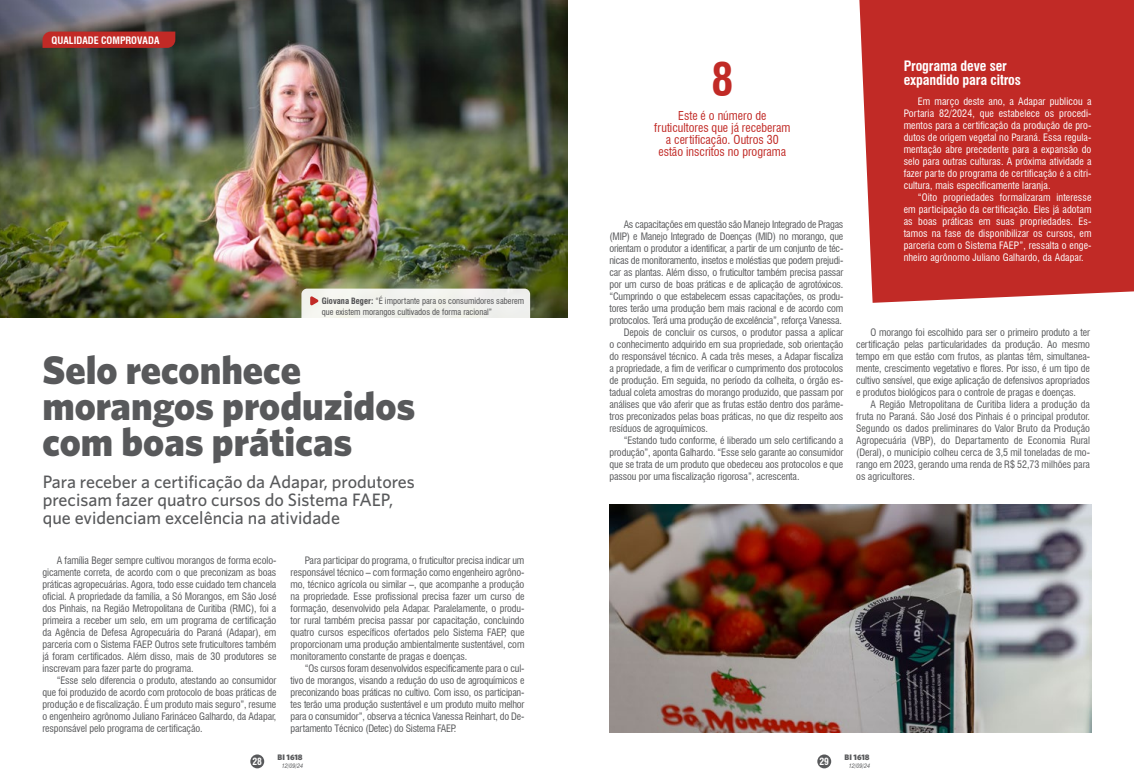
<style>
.page{position:relative;width:1134px;height:780px;background:#fff}
.page>*{position:absolute;margin:0;border:0;box-sizing:border-box;transform-origin:0 0}
.t1{font:700 condensed 45px "Swiss 721 BT";color:#c12a26}
.t2{font:900 40px/36px "Whitney HTF";color:#58595b}
.t3{font:500 18px/18px "Whitney HTF";color:#58595b}
.t4{font:700 condensed 14px/14px "Swiss 721 BT";letter-spacing:-.01em;color:#fff}
.t5{font:condensed 12px/12px "Swiss 721 BT";color:#c12a26;text-align:center}
.t6{font:condensed 10px/12px "Swiss 721 BT";letter-spacing:-.01em;color:#58595b;text-align:justify}
.t7{font:condensed 10px/12px "Swiss 721 BT";letter-spacing:.01em;color:#fff;text-align:justify}
.t8{font:700 condensed 10px "Swiss 721 BT";color:#fff}
.t9{font:700 condensed 9.6px "Swiss 721 BT";color:#fff}
.t10{font:condensed 8.5px/10.2px "Swiss 721 BT";color:#4d4d4f}
.t11{font:900 8px "Whitney HTF";color:#58595b}
.t12{font:italic condensed 6px "Swiss 721 BT";color:#58595b}
.s1{font-weight:700}
</style>
<div class="page">
<div style="left:250px;top:754px;width:14px;height:14px;background:#58595b;border-radius:50%"></div>
<div style="left:817px;top:754px;width:14px;height:14px;background:#58595b;border-radius:50%"></div>
<img style="left:0;top:0;width:567px;height:317px">
<div style="left:301px;top:288px;width:229px;height:36px;background:linear-gradient(to bottom,#eeefea,#f8f9f6);border-radius:6px"></div>
<svg style="left:43px;top:32px;width:132px;height:16px;background:#be2a26"></svg>
<div style="left:859px;top:0;width:275px;height:303px;background:#c12a26"></div>
<img style="left:609px;top:504px;width:483px;height:228px">
<svg style="left:310px;top:296px;width:9px;height:10px"></svg>
<p class="t8" style="left:52px;top:35px;width:109px">QUALIDADE COMPROVADA</p>
<p class="t10" style="left:322px;top:296px;width:204px"><span class="s1">Giovana Beger:</span> “É importante para os consumidores saberem que existem morangos cultivados de forma racional”</p>
<h2 class="t2" style="left:43px;top:351px;width:374px">Selo reconhece morangos produzidos com boas práticas</h2>
<h3 class="t3" style="left:43px;top:472px;width:374px">Para receber a certificação da Adapar, produtores precisam fazer quatro cursos do Sistema FAEP, que evidenciam excelência na atividade</h3>
<p class="t6" style="left:43px;top:554px;width:235px;text-indent:14px">A família Beger sempre cultivou morangos de forma ecolo&shy;gicamente correta, de acordo com o que preconizam as boas práticas agropecuárias. Agora, todo esse cuidado tem chancela oficial. A propriedade da família, a Só Morangos, em São José dos Pinhais, na Região Metropolitana de Curitiba (RMC), foi a primeira a receber um selo, em um programa de certificação da Agência de Defesa Agropecuária do Paraná (Adapar), em parceria com o Sistema FAEP. Outros sete fruticultores também já foram certificados. Além disso, mais de 30 produtores se inscrevam para fazer parte do programa.</p>
<p class="t6" style="left:43px;top:674px;width:235px;text-indent:14px">“Esse selo diferencia o produto, atestando ao consumidor que foi produzido de acordo com protocolo de boas práticas de produção e de fiscalização. É um produto mais seguro”, resume o engenheiro agrônomo Juliano Farináceo Galhardo, da Adapar, responsável pelo programa de certificação.</p>
<p class="t6" style="left:291px;top:554px;width:235px;text-indent:14px">Para participar do programa, o fruticultor precisa indicar um responsável técnico – com formação como engenheiro agrôno&shy;mo, técnico agrícola ou similar –, que acompanhe a produção na propriedade. Esse profissional precisa fazer um curso de formação, desenvolvido pela Adapar. Paralelamente, o produ&shy;tor rural também precisa passar por capacitação, concluindo quatro cursos específicos ofertados pelo Sistema FAEP, que proporcionam uma produção ambientalmente sustentável, com monitoramento constante de pragas e doenças.</p>
<p class="t6" style="left:291px;top:662px;width:235px;text-indent:14px">“Os cursos foram desenvolvidos especificamente para o cul&shy;tivo de morangos, visando a redução do uso de agroquímicos e preconizando boas práticas no cultivo. Com isso, os participan&shy;tes terão uma produção sustentável e um produto muito melhor para o consumidor”, observa a técnica Vanessa Reinhart, do De&shy;partamento Técnico (Detec) do Sistema FAEP.</p>
<p class="t9" style="left:252px;top:755px;width:11px">28</p>
<p class="t11" style="left:278px;top:752px;width:27px">BI 1618</p>
<p class="t12" style="left:282px;top:762px;width:23px">12/09/24</p>
<h1 class="t1" style="left:711px;top:53px;width:24px">8</h1>
<p class="t5" style="left:654px;top:110px;width:137px">Este é o número de fruticultores que já receberam a certificação. Outros 30 estão inscritos no programa</p>
<p class="t6" style="left:624px;top:218px;width:221px">As capacitações em questão são Manejo Integrado de Pragas</p>
<p class="t6" style="left:609px;top:230px;width:235px">(MIP) e Manejo Integrado de Doenças (MID) no morango, que</p>
<p class="t6" style="left:609px;top:242px;width:235px">orientam o produtor a identificar, a partir de um conjunto de téc-</p>
<p class="t6" style="left:609px;top:254px;width:235px">nicas de monitoramento, insetos e moléstias que podem prejudi-</p>
<p class="t6" style="left:609px;top:266px;width:235px">car as plantas. Além disso, o fruticultor também precisa passar</p>
<p class="t6" style="left:609px;top:278px;width:235px">por um curso de boas práticas e de aplicação de agrotóxicos.</p>
<p class="t6" style="left:609px;top:290px;width:235px">“Cumprindo o que estabelecem essas capacitações, os produ-</p>
<p class="t6" style="left:609px;top:302px;width:235px">tores terão uma produção bem mais racional e de acordo com</p>
<p class="t6" style="left:609px;top:314px;width:234px">protocolos. Terá uma produção de excelência”, reforça Vanessa.</p>
<p class="t6" style="left:624px;top:326px;width:221px">Depois de concluir os cursos, o produtor passa a aplicar</p>
<p class="t6" style="left:609px;top:338px;width:235px">o conhecimento adquirido em sua propriedade, sob orientação</p>
<p class="t6" style="left:609px;top:350px;width:235px">do responsável técnico. A cada três meses, a Adapar fiscaliza</p>
<p class="t6" style="left:609px;top:362px;width:235px">a propriedade, a fim de verificar o cumprimento dos protocolos</p>
<p class="t6" style="left:609px;top:374px;width:235px">de produção. Em seguida, no período da colheita, o órgão es-</p>
<p class="t6" style="left:609px;top:386px;width:235px">tadual coleta amostras do morango produzido, que passam por</p>
<p class="t6" style="left:609px;top:398px;width:235px">análises que vão aferir que as frutas estão dentro dos parâme-</p>
<p class="t6" style="left:609px;top:410px;width:235px">tros preconizados pelas boas práticas, no que diz respeito aos</p>
<p class="t6" style="left:609px;top:422px;width:100px">resíduos de agroquímicos.</p>
<p class="t6" style="left:624px;top:434px;width:221px">“Estando tudo conforme, é liberado um selo certificando a</p>
<p class="t6" style="left:609px;top:446px;width:235px">produção”, aponta Galhardo. “Esse selo garante ao consumidor</p>
<p class="t6" style="left:609px;top:458px;width:235px">que se trata de um produto que obedeceu aos protocolos e que</p>
<p class="t6" style="left:609px;top:470px;width:191px">passou por uma fiscalização rigorosa”, acrescenta.</p>
<h3 class="t4" style="left:904px;top:59px;width:119px">Programa deve ser expandido para citros</h3>
<p class="t7" style="left:904px;top:96px;width:189px;text-indent:14px">Em março deste ano, a Adapar publicou a Portaria 82/2024, que estabelece os procedi&shy;mentos para a certificação da produção de pro&shy;dutos de origem vegetal no Paraná. Essa regula&shy;mentação abre precedente para a expansão do selo para outras culturas. A próxima atividade a fazer parte do programa de certificação é a citri&shy;cultura, mais especificamente laranja.</p>
<p class="t7" style="left:904px;top:192px;width:189px;text-indent:14px">“Oito propriedades formalizaram interesse em participação da certificação. Eles já adotam as boas práticas em suas propriedades. Es&shy;tamos na fase de disponibilizar os cursos, em parceria com o Sistema FAEP”, ressalta o enge&shy;nheiro agrônomo Juliano Galhardo, da Adapar.</p>
<p class="t6" style="left:856px;top:326px;width:235px;text-indent:14px">O morango foi escolhido para ser o primeiro produto a ter certificação pelas particularidades da produção. Ao mesmo tempo em que estão com frutos, as plantas têm, simultanea&shy;mente, crescimento vegetativo e flores. Por isso, é um tipo de cultivo sensível, que exige aplicação de defensivos apropriados e produtos biológicos para o controle de pragas e doenças.</p>
<p class="t6" style="left:856px;top:398px;width:235px;text-indent:14px">A Região Metropolitana de Curitiba lidera a produção da fruta no Paraná. São José dos Pinhais é o principal produtor.<br>Segundo os dados preliminares do Valor Bruto da Produção Agropecuária (VBP), do Departamento de Economia Rural (Deral), o município colheu cerca de 3,5 mil toneladas de mo&shy;rango em 2023, gerando uma renda de R$ 52,73 milhões para os agricultores.</p>
<p class="t9" style="left:819px;top:755px;width:11px">29</p>
<p class="t11" style="left:844px;top:752px;width:27px">BI 1618</p>
<p class="t12" style="left:849px;top:762px;width:23px">12/09/24</p>
</div>
